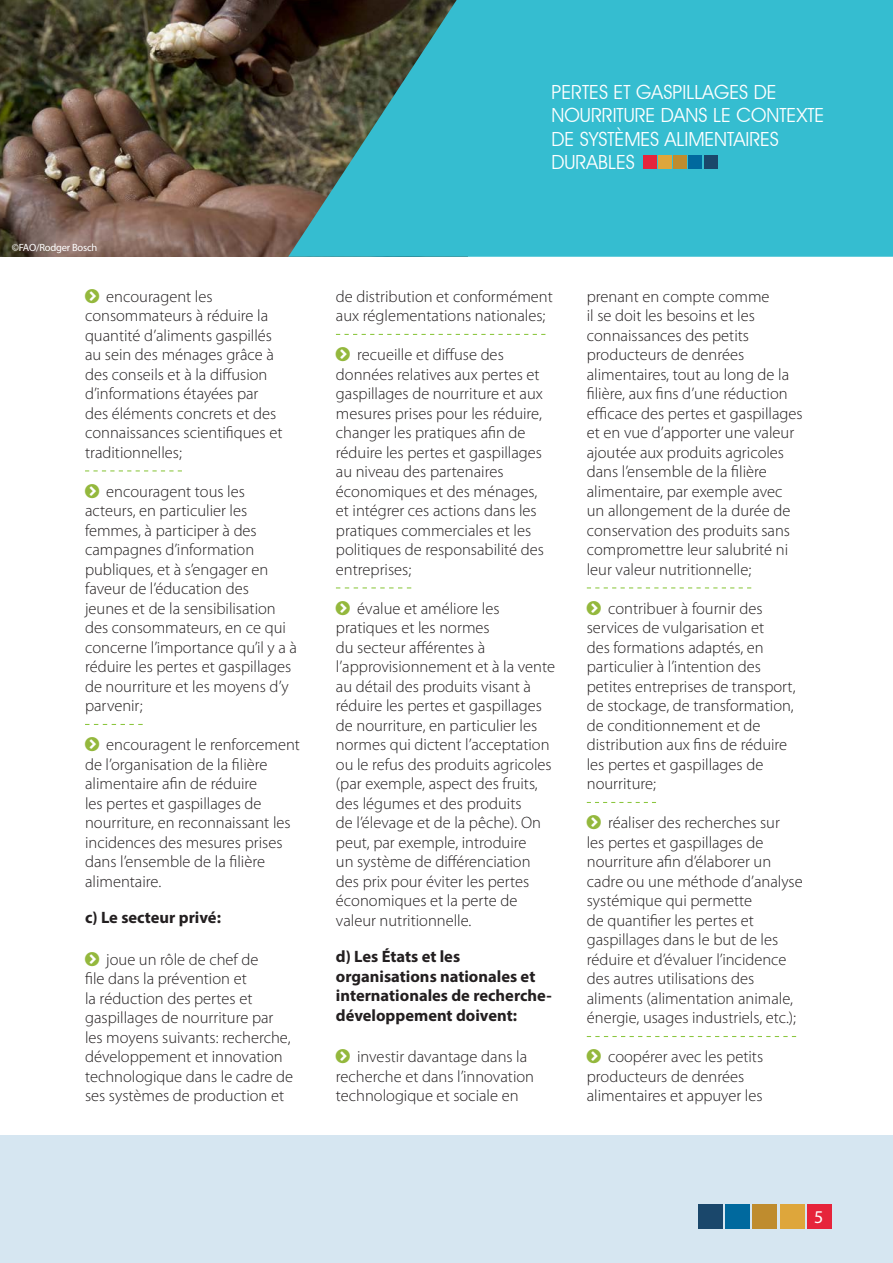
<style>
.page{position:relative;width:893px;height:1263px;background:#fff}
.page>*{position:absolute;margin:0;border:0;box-sizing:border-box;transform-origin:0 0}
.t1{font:19.5px/23.4px "Avant Garde IT Cby BT";color:#fff}
.t2{font:18px "Myriad Pro";color:#fff}
.t3{font:300 16.5px/19.5px "Myriad Pro";color:#231f20}
.t4{font:700 16.5px/19.5px "Myriad Pro";color:#231f20}
.t5{font:10.5px "Myriad Pro";letter-spacing:-.02em;color:#fff}
</style>
<div class="page">
<img style="left:0;top:0;width:288px;height:257px">
<svg style="left:288px;top:0;width:605px;height:257px;background:#38abb9"></svg>
<div style="left:0;top:1135px;width:893px;height:128px;background:#d6e6f1"></div>
<div style="left:780px;top:1204px;width:24px;height:24px;background:#dea63b"></div>
<div style="left:726px;top:1204px;width:24px;height:24px;background:#00699e"></div>
<div style="left:698px;top:1204px;width:24px;height:24px;background:#1a476b"></div>
<div style="left:807px;top:1204px;width:24px;height:24px;background:#e6243b"></div>
<div style="left:753px;top:1204px;width:24px;height:24px;background:#bf8c2e"></div>
<svg style="left:587px;top:587px;width:164px;height:1px"></svg>
<svg style="left:587px;top:802px;width:69px;height:1px"></svg>
<svg style="left:587px;top:1036px;width:209px;height:1px"></svg>
<svg style="left:85px;top:470px;width:97px;height:1px"></svg>
<svg style="left:85px;top:724px;width:58px;height:1px"></svg>
<svg style="left:336px;top:334px;width:209px;height:1px"></svg>
<svg style="left:336px;top:587px;width:75px;height:1px"></svg>
<div style="left:658px;top:156px;width:14px;height:13px;background:#dea63b"></div>
<div style="left:689px;top:156px;width:13px;height:13px;background:#00699e"></div>
<div style="left:704px;top:156px;width:13px;height:13px;background:#1a476b"></div>
<div style="left:643px;top:156px;width:14px;height:13px;background:#e6243b"></div>
<div style="left:674px;top:156px;width:13px;height:13px;background:#bf8c2e"></div>
<p class="t5" style="left:12px;top:241px;width:87px">©FAO/Rodger Bosch</p>
<p class="t3" style="left:85px;top:286px;width:199px;text-indent:21px">encouragent les consommateurs à réduire la quantité d’aliments gaspillés au sein des ménages grâce à des conseils et à la diffusion d’informations étayées par des éléments concrets et des connaissances scientifiques et traditionnelles;</p>
<p class="t3" style="left:85px;top:481px;width:214px;text-indent:21px">encouragent tous les acteurs, en particulier les femmes, à participer à des campagnes d’information publiques, et à s’engager en faveur de l’éducation des<br>jeunes et de la sensibilisation des consommateurs, en ce qui concerne l’importance qu’il y a à réduire les pertes et gaspillages de nourriture et les moyens d’y parvenir;</p>
<p class="t3" style="left:85px;top:735px;width:216px;text-indent:21px">encouragent le renforcement de l’organisation de la filière alimentaire afin de réduire<br>les pertes et gaspillages de nourriture, en reconnaissant les incidences des mesures prises dans l’ensemble de la filière alimentaire.</p>
<p class="t4" style="left:85px;top:907px;width:137px">c) Le secteur privé:</p>
<p class="t3" style="left:85px;top:949px;width:210px;text-indent:21px">joue un rôle de chef de<br>file dans la prévention et<br>la réduction des pertes et gaspillages de nourriture par les moyens suivants: recherche, développement et innovation technologique dans le cadre de ses systèmes de production et</p>
<p class="t1" style="left:552px;top:80px;width:274px">PERTES ET GASPILLAGES DE<br>NOURRITURE DANS LE CONTEXTE<br>DE SYSTÈMES ALIMENTAIRES<br>DURABLES</p>
<p class="t3" style="left:336px;top:286px;width:218px">de distribution et conformément aux réglementations nationales;</p>
<p class="t3" style="left:336px;top:345px;width:209px;text-indent:21px">recueille et diffuse des données relatives aux pertes et gaspillages de nourriture et aux mesures prises pour les réduire, changer les pratiques afin de réduire les pertes et gaspillages au niveau des partenaires économiques et des ménages, et intégrer ces actions dans les pratiques commerciales et les politiques de responsabilité des entreprises;</p>
<p class="t3" style="left:336px;top:598px;width:221px;text-indent:21px">évalue et améliore les pratiques et les normes<br>du secteur afférentes à l’approvisionnement et à la vente au détail des produits visant à réduire les pertes et gaspillages de nourriture, en particulier les normes qui dictent l’acceptation ou le refus des produits agricoles (par exemple, aspect des fruits, des légumes et des produits<br>de l’élevage et de la pêche). On peut, par exemple, introduire<br>un système de différenciation des prix pour éviter les pertes économiques et la perte de valeur nutritionnelle.</p>
<p class="t4" style="left:336px;top:946px;width:217px">d) Les États et les organisations nationales et internationales de recherche&shy;développement doivent:</p>
<p class="t3" style="left:336px;top:1047px;width:200px;text-indent:21px">investir davantage dans la recherche et dans l’innovation technologique et sociale en</p>
<p class="t3" style="left:587px;top:286px;width:217px">prenant en compte comme<br>il se doit les besoins et les connaissances des petits producteurs de denrées alimentaires, tout au long de la filière, aux fins d’une réduction efficace des pertes et gaspillages et en vue d’apporter une valeur ajoutée aux produits agricoles dans l’ensemble de la filière alimentaire, par exemple avec un allongement de la durée de conservation des produits sans compromettre leur salubrité ni leur valeur nutritionnelle;</p>
<p class="t3" style="left:587px;top:598px;width:210px;text-indent:21px">contribuer à fournir des services de vulgarisation et<br>des formations adaptés, en particulier à l’intention des petites entreprises de transport, de stockage, de transformation, de conditionnement et de distribution aux fins de réduire les pertes et gaspillages de nourriture;</p>
<p class="t3" style="left:587px;top:813px;width:217px;text-indent:21px">réaliser des recherches sur<br>les pertes et gaspillages de nourriture afin d’élaborer un cadre ou une méthode d’analyse systémique qui permette<br>de quantifier les pertes et gaspillages dans le but de les réduire et d’évaluer l’incidence des autres utilisations des aliments (alimentation animale, énergie, usages industriels, etc.);</p>
<p class="t3" style="left:587px;top:1047px;width:178px;text-indent:21px">coopérer avec les petits producteurs de denrées alimentaires et appuyer les</p>
<p class="t2" style="left:814px;top:1206px;width:11px">5</p>
</div>
